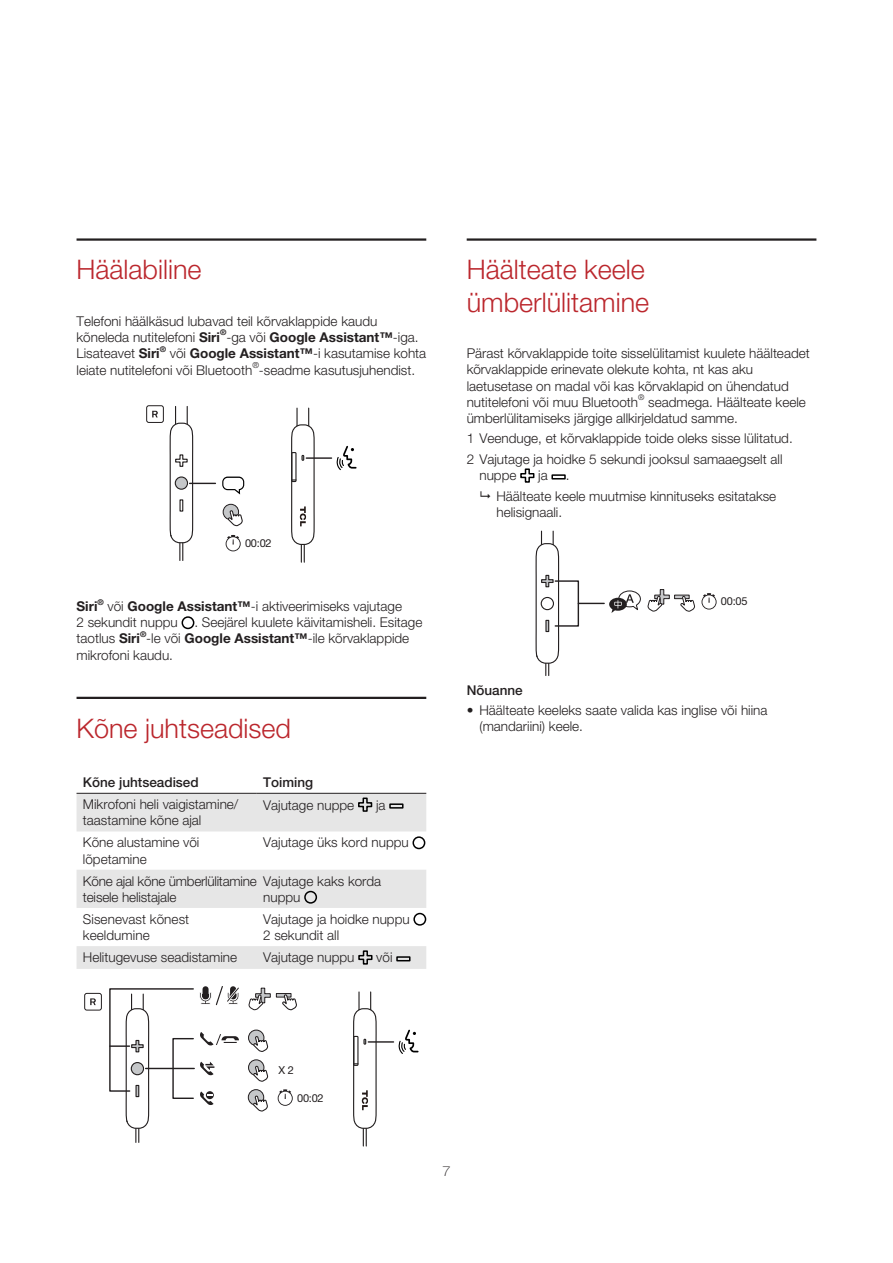
<style>
.page{position:relative;width:893px;height:1263px;background:#fff}
.page>*{position:absolute;margin:0;border:0;box-sizing:border-box;transform-origin:0 0}
.head_2{font:300 27px/32.4px "Helvetica Neue LT Pro";color:#bb272d}
.body{font:300 13.5px/16.2px "Helvetica Neue LT Pro";color:#231f20}
.body-2{font:700 13.5px "Helvetica Neue LT Pro";color:#231f20}
.body_9ptB{font:500 13.5px "Helvetica Neue LT Pro";color:#231f20}
.Head_4{font:500 13.5px "Helvetica Neue LT Pro";color:#231f20}
.t1{font:100 expanded 13.5px "Helvetica Neue LT Pro";color:#231f20}
.t2{font:10.95px "Helvetica Neue LT Pro";letter-spacing:-.02em;color:#231f20}
.body-3{font:300 8.25px "Helvetica Neue LT Pro";color:#231f20}
.body-4{font:700 7.8px "Helvetica Neue LT Pro";color:#231f20}
.body-5{font:300 7.8px "Helvetica Neue LT Pro";color:#231f20}
.s1{font-weight:700}
.s2{font-weight:300}
</style>
<div class="page">
<hr style="left:77px;top:238px;width:349px;height:3px;background:#231f20">
<hr style="left:77px;top:697px;width:349px;height:2px;background:#231f20">
<svg style="left:291px;top:408px;width:24px;height:154px"></svg>
<hr style="left:306px;top:457px;width:26px;height:2px;background:#231f20">
<svg style="left:336px;top:446px;width:21px;height:24px"></svg>
<svg style="left:169px;top:406px;width:46px;height:154px"></svg>
<div style="left:146px;top:405px;width:18px;height:18px;border:1px solid #231f20;border-radius:2px"></div>
<svg style="left:152px;top:411px;width:6px;height:6px"></svg>
<div style="left:223px;top:504px;width:16px;height:16px;background:#c5c7c9;border-radius:50%"></div>
<div style="left:223px;top:504px;width:16px;height:16px;border:1px solid #231f20;border-radius:50%"></div>
<svg style="left:227px;top:510px;width:16px;height:17px"></svg>
<svg style="left:226px;top:535px;width:15px;height:16px"></svg>
<svg style="left:222px;top:477px;width:22px;height:17px"></svg>
<svg style="left:182px;top:616px;width:12px;height:13px"></svg>
<svg style="left:77px;top:794px;width:349px;height:175px;fill:#e6e6e6"></svg>
<hr style="left:77px;top:793px;width:180px;height:1px;background:#231f20">
<hr style="left:257px;top:793px;width:169px;height:1px;background:#231f20">
<svg style="left:358px;top:797px;width:14px;height:15px"></svg>
<div style="left:389px;top:803px;width:14px;height:6px;border:2px solid #000"></div>
<svg style="left:412px;top:836px;width:13px;height:13px"></svg>
<svg style="left:304px;top:891px;width:13px;height:13px"></svg>
<svg style="left:413px;top:913px;width:13px;height:13px"></svg>
<svg style="left:358px;top:950px;width:14px;height:15px"></svg>
<div style="left:396px;top:956px;width:14px;height:5px;border:2px solid #000"></div>
<svg style="left:353px;top:992px;width:24px;height:154px"></svg>
<hr style="left:368px;top:1041px;width:25px;height:2px;background:#231f20">
<svg style="left:398px;top:1029px;width:20px;height:25px"></svg>
<div style="left:84px;top:993px;width:18px;height:17px;border:1px solid #231f20;border-radius:2px"></div>
<svg style="left:90px;top:998px;width:6px;height:7px"></svg>
<div style="left:249px;top:1060px;width:15px;height:15px;background:#c5c7c9;border-radius:50%"></div>
<div style="left:248px;top:1059px;width:16px;height:16px;border:1px solid #231f20;border-radius:50%"></div>
<svg style="left:252px;top:1065px;width:16px;height:17px"></svg>
<div style="left:249px;top:1030px;width:15px;height:15px;background:#c5c7c9;border-radius:50%"></div>
<div style="left:248px;top:1030px;width:16px;height:16px;border:1px solid #231f20;border-radius:50%"></div>
<svg style="left:252px;top:1035px;width:16px;height:17px"></svg>
<div style="left:248px;top:1090px;width:16px;height:15px;background:#c5c7c9;border-radius:50%"></div>
<div style="left:248px;top:1089px;width:16px;height:16px;border:1px solid #231f20;border-radius:50%"></div>
<svg style="left:252px;top:1095px;width:16px;height:17px"></svg>
<svg style="left:278px;top:1089px;width:15px;height:17px"></svg>
<div style="left:276px;top:993px;width:15px;height:4px;border:1px solid #231f20"></div>
<svg style="left:281px;top:994px;width:16px;height:17px"></svg>
<svg style="left:109px;top:986px;width:130px;height:156px"></svg>
<svg style="left:249px;top:987px;width:22px;height:24px"></svg>
<hr style="left:467px;top:238px;width:349px;height:3px;background:#231f20">
<svg style="left:520px;top:468px;width:14px;height:15px"></svg>
<div style="left:551px;top:474px;width:15px;height:5px;border:2px solid #000"></div>
<svg style="left:536px;top:531px;width:24px;height:144px"></svg>
<div style="left:555px;top:580px;width:24px;height:47px;border:1px solid #231f20"></div>
<svg style="left:647px;top:589px;width:23px;height:23px"></svg>
<div style="left:674px;top:595px;width:15px;height:4px;border:1px solid #231f20"></div>
<svg style="left:679px;top:593px;width:38px;height:19px"></svg>
<svg style="left:578px;top:590px;width:63px;height:23px"></svg>
<p class="head_2" style="left:77px;top:253px;width:127px">Häälabiline</p>
<p class="body" style="left:77px;top:312px;width:302px">Telefoni häälkäsud lubavad teil kõrvaklappide kaudu kõneleda nutitelefoni <span class="s1">Siri</span></p>
<p class="body-4" style="left:220px;top:328px;width:8px">®</p>
<p class="body-2" style="left:226px;top:329px;width:194px"><span class="s2">-ga või</span> Google Assistant™<span class="s2">-iga.</span></p>
<p class="body" style="left:77px;top:345px;width:85px">Lisateavet <span class="s1">Siri</span></p>
<p class="body-4" style="left:160px;top:344px;width:8px">®</p>
<p class="body" style="left:77px;top:345px;width:351px;text-indent:93px">või <span class="s1">Google Assistant™</span>-i kasutamise kohta leiate nutitelefoni või Bluetooth</p>
<p class="body-3" style="left:252px;top:360px;width:8px">®</p>
<p class="body" style="left:259px;top:361px;width:158px">-seadme kasutusjuhendist.</p>
<p class="t2" style="left:245px;top:536px;width:28px">00:02</p>
<p class="body-2" style="left:77px;top:598px;width:22px">Siri</p>
<p class="body-4" style="left:98px;top:597px;width:8px">®</p>
<p class="body" style="left:77px;top:598px;width:347px;text-indent:31px">või <span class="s1">Google Assistant™</span>-i aktiveerimiseks vajutage<br>2 sekundit nuppu . Seejärel kuulete käivitamisheli. Esitage taotlus <span class="s1">Siri</span></p>
<p class="body-4" style="left:140px;top:629px;width:8px">®</p>
<p class="body" style="left:77px;top:630px;width:334px;text-indent:70px">-le või <span class="s1">Google Assistant™</span>-ile kõrvaklappide mikrofoni kaudu.</p>
<p class="head_2" style="left:77px;top:711px;width:216px">Kõne juhtseadised</p>
<p class="body_9ptB" style="left:83px;top:774px;width:117px">Kõne juhtseadised</p>
<p class="body_9ptB" style="left:263px;top:774px;width:52px">Toiming</p>
<p class="body" style="left:83px;top:796px;width:157px">Mikrofoni heli vaigistamine/ taastamine kõne ajal</p>
<p class="body" style="left:263px;top:796px;width:93px">Vajutage nuppe</p>
<p class="body" style="left:376px;top:796px;width:11px">ja</p>
<p class="body" style="left:83px;top:834px;width:118px">Kõne alustamine või lõpetamine</p>
<p class="body" style="left:263px;top:834px;width:147px">Vajutage üks kord nuppu</p>
<p class="body" style="left:83px;top:872px;width:175px">Kõne ajal kõne ümberlülitamine teisele helistajale</p>
<p class="body" style="left:263px;top:872px;width:120px">Vajutage kaks korda nuppu</p>
<p class="body" style="left:83px;top:910px;width:108px">Sisenevast kõnest keeldumine</p>
<p class="body" style="left:263px;top:910px;width:148px">Vajutage ja hoidke nuppu<br>2 sekundit all</p>
<p class="body" style="left:83px;top:949px;width:156px">Helitugevuse seadistamine</p>
<p class="body" style="left:263px;top:949px;width:93px">Vajutage nuppu</p>
<p class="body" style="left:376px;top:949px;width:18px">või</p>
<p class="head_2" style="left:467px;top:253px;width:184px">Häälteate keele ümberlülitamine</p>
<p class="body" style="left:467px;top:345px;width:345px">Pärast kõrvaklappide toite sisselülitamist kuulete häälteadet kõrvaklappide erinevate olekute kohta, nt kas aku laetusetase on madal või kas kõrvaklapid on ühendatud nutitelefoni või muu Bluetooth</p>
<p class="body-5" style="left:638px;top:393px;width:8px">®</p>
<p class="body" style="left:467px;top:393px;width:341px;text-indent:182px">seadmega. Häälteate keele ümberlülitamiseks järgige allkirjeldatud samme.</p>
<p class="body" style="left:467px;top:430px;width:328px">1 Veenduge, et kõrvaklappide toide oleks sisse lülitatud.</p>
<p class="body" style="left:479px;top:450px;width:305px;line-height:16.6px;text-indent:-13px">2 Vajutage ja hoidke 5 sekundi jooksul samaaegselt all nuppe</p>
<p class="body" style="left:538px;top:467px;width:11px">ja</p>
<p class="body" style="left:566px;top:467px;width:5px">.</p>
<p class="body" style="left:496px;top:488px;width:281px">Häälteate keele muutmise kinnituseks esitatakse helisignaali.</p>
<p class="t2" style="left:721px;top:595px;width:28px">00:05</p>
<p class="Head_4" style="left:467px;top:682px;width:58px">Nõuanne</p>
<p class="body" style="left:479px;top:702px;width:290px;text-indent:-13px">• Häälteate keeleks saate valida kas inglise või hiina (mandariini) keele.</p>
<p class="t2" style="left:279px;top:1063px;width:17px">X 2</p>
<p class="t2" style="left:297px;top:1091px;width:28px">00:02</p>
<p class="t1" style="left:442px;top:1162px;width:10px">7</p>
</div>
